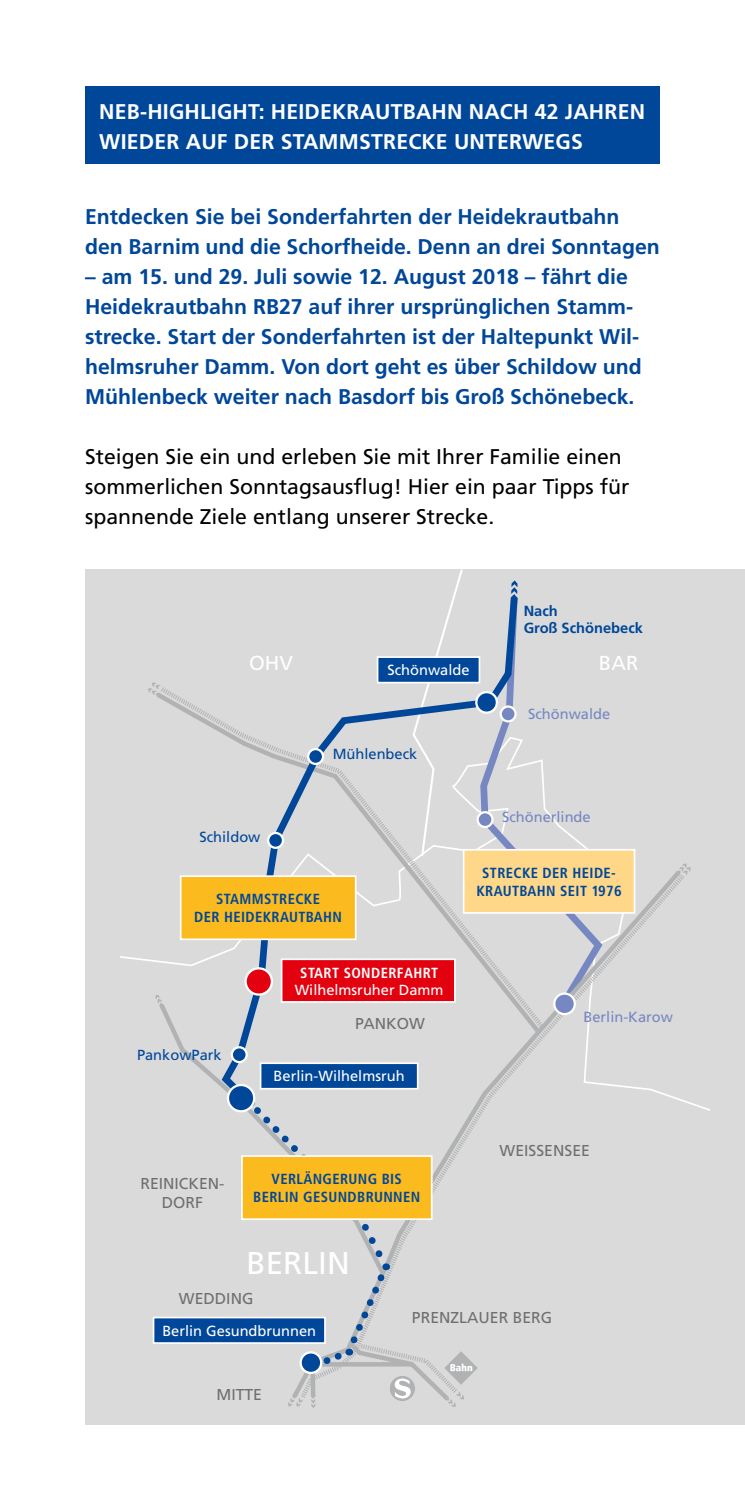
<style>
.page{position:relative;width:745px;height:1489px;background:#fff}
.page>*{position:absolute;margin:0;border:0;box-sizing:border-box;transform-origin:0 0}
.t1{font:31.5px "Frutiger LT";color:#fff}
.t2{font:700 21.25px/30px "Frutiger LT";color:#004799}
.t3{font:21.25px/30px "Frutiger LT";color:#000}
.t4{font:700 21.25px/30px "Frutiger LT";letter-spacing:.01em;color:#fff}
.t5{font:20.25px "Frutiger LT";color:#fff}
.t6{font:15.75px/19px "Frutiger LT";color:#6f6f6e;text-align:center}
.t7{font:700 condensed 14.5px/17.5px "Frutiger LT";letter-spacing:.025em;color:#004799;text-align:center}
.t8{font:14.5px "Frutiger LT";color:#fff}
.t9{font:14.5px "Frutiger LT";color:#7687c2}
.t10{font:14.5px "Frutiger LT";color:#004799}
.t11{font:700 14.5px/17.5px "Frutiger LT";color:#004799}
.t12{font:700 condensed 14.5px "Frutiger LT";letter-spacing:.025em;color:#fff}
</style>
<div class="page">
<div style="left:85px;top:86px;width:574px;height:78px;background:#004799"></div>
<div style="left:85px;top:569px;width:659px;height:855px;background:#dadada"></div>
<svg style="left:152px;top:688px;width:65px;height:278px"></svg>
<svg style="left:521px;top:739px;width:66px;height:109px"></svg>
<svg style="left:217px;top:590px;width:304px;height:409px"></svg>
<svg style="left:160px;top:999px;width:140px;height:221px"></svg>
<svg style="left:155px;top:994px;width:9px;height:13px"></svg>
<svg style="left:148px;top:682px;width:13px;height:15px"></svg>
<svg style="left:675px;top:863px;width:15px;height:12px"></svg>
<svg style="left:300px;top:873px;width:384px;height:496px"></svg>
<div style="left:377px;top:657px;width:102px;height:25px;background:#004799"></div>
<div style="left:376px;top:656px;width:104px;height:27px;border:2px solid #fff"></div>
<div style="left:260px;top:1063px;width:157px;height:25px;background:#004799"></div>
<div style="left:259px;top:1062px;width:159px;height:27px;border:2px solid #fff"></div>
<div style="left:476px;top:692px;width:20px;height:20px;background:#004799;border-radius:50%"></div>
<div style="left:475px;top:691px;width:22px;height:22px;border:2px solid #fff;border-radius:50%"></div>
<div style="left:308px;top:749px;width:15px;height:15px;background:#004799;border-radius:50%"></div>
<div style="left:307px;top:748px;width:17px;height:17px;border:2px solid #fff;border-radius:50%"></div>
<svg style="left:268px;top:833px;width:15px;height:14px"></svg>
<div style="left:267px;top:831px;width:17px;height:17px;border:2px solid #fff;border-radius:50%"></div>
<svg style="left:232px;top:1047px;width:14px;height:15px"></svg>
<div style="left:230px;top:1046px;width:18px;height:17px;border:2px solid #fff;border-radius:50%"></div>
<svg style="left:554px;top:993px;width:20px;height:21px"></svg>
<div style="left:552px;top:992px;width:23px;height:23px;border:2px solid #fff;border-radius:50%"></div>
<svg style="left:477px;top:812px;width:15px;height:15px"></svg>
<div style="left:476px;top:811px;width:17px;height:17px;border:2px solid #fff;border-radius:50%"></div>
<div style="left:500px;top:706px;width:15px;height:15px;background:#7687c2;border-radius:50%"></div>
<div style="left:499px;top:705px;width:17px;height:17px;border:2px solid #fff;border-radius:50%"></div>
<svg style="left:510px;top:580px;width:7px;height:21px"></svg>
<div style="left:153px;top:1317px;width:172px;height:25px;background:#004799"></div>
<div style="left:152px;top:1316px;width:173px;height:27px;border:2px solid #fff"></div>
<div style="left:180px;top:876px;width:175px;height:63px;background:#fbbb1f"></div>
<div style="left:180px;top:875px;width:176px;height:65px;border:2px solid #fff"></div>
<div style="left:463px;top:849px;width:171px;height:63px;background:#fed789"></div>
<div style="left:462px;top:848px;width:173px;height:65px;border:2px solid #fff"></div>
<svg style="left:228px;top:1084px;width:26px;height:27px"></svg>
<div style="left:227px;top:1083px;width:28px;height:29px;border:2px solid #fff;border-radius:50%"></div>
<div style="left:245px;top:968px;width:27px;height:26px;background:#e3000f;border-radius:50%"></div>
<div style="left:244px;top:967px;width:29px;height:28px;border:2px solid #fff;border-radius:50%"></div>
<svg style="left:245px;top:1098px;width:232px;height:309px"></svg>
<div style="left:242px;top:1155px;width:189px;height:64px;background:#fbbb1f"></div>
<div style="left:241px;top:1155px;width:191px;height:64px;border:2px solid #fff"></div>
<div style="left:281px;top:959px;width:173px;height:42px;background:#e3000f"></div>
<div style="left:280px;top:958px;width:175px;height:44px;border:2px solid #fff"></div>
<p class="t4" style="left:99px;top:96px;width:547px">NEB-HIGHLIGHT: HEIDEKRAUTBAHN NACH 42 JAHREN<br>WIEDER AUF DER STAMMSTRECKE UNTERWEGS</p>
<p class="t2" style="left:85px;top:201px;width:576px">Entdecken Sie bei Sonderfahrten der Heidekrautbahn den Barnim und die Schorfheide. Denn an drei Sonntagen</p>
<p class="t2" style="left:85px;top:261px;width:558px">– am 15. und 29. Juli sowie 12. August 2018 – fährt die Heidekrautbahn RB27 auf ihrer ursprünglichen Stamm&shy;strecke. Start der Sonderfahrten ist der Haltepunkt Wil&shy;helmsruher Damm. Von dort geht es über Schildow und Mühlenbeck weiter nach Basdorf bis Groß Schönebeck.</p>
<p class="t3" style="left:85px;top:441px;width:545px">Steigen Sie ein und erleben Sie mit Ihrer Familie einen sommerlichen Sonntagsausflug! Hier ein paar Tipps für spannende Ziele entlang unserer Strecke.</p>
<p class="t5" style="left:249px;top:651px;width:45px">OHV</p>
<p class="t8" style="left:387px;top:661px;width:84px">Schönwalde</p>
<p class="t10" style="left:332px;top:745px;width:86px">Mühlenbeck</p>
<p class="t11" style="left:523px;top:602px;width:121px">Nach<br>Groß Schönebeck</p>
<p class="t5" style="left:598px;top:651px;width:41px">BAR</p>
<p class="t9" style="left:527px;top:706px;width:84px">Schönwalde</p>
<p class="t10" style="left:199px;top:828px;width:62px">Schildow</p>
<p class="t7" style="left:194px;top:890px;width:149px">STAMMSTRECKE<br>DER HEIDEKRAUTBAHN</p>
<p class="t12" style="left:300px;top:963px;width:139px">START SONDERFAHRT</p>
<p class="t8" style="left:294px;top:981px;width:150px">Wilhelmsruher Damm</p>
<p class="t10" style="left:137px;top:1046px;width:86px">PankowPark</p>
<p class="t6" style="left:355px;top:1013px;width:71px">PANKOW</p>
<p class="t8" style="left:273px;top:1067px;width:132px">Berlin-Wilhelmsruh</p>
<p class="t9" style="left:501px;top:808px;width:90px">Schönerlinde</p>
<p class="t7" style="left:476px;top:864px;width:147px">STRECKE DER HEIDE-<br>KRAUTBAHN SEIT 1976</p>
<p class="t9" style="left:583px;top:1008px;width:91px">Berlin-Karow</p>
<p class="t6" style="left:140px;top:1173px;width:86px">REINICKEN-<br>DORF</p>
<p class="t7" style="left:253px;top:1170px;width:168px">VERLÄNGERUNG BIS<br>BERLIN GESUNDBRUNNEN</p>
<h1 class="t1" style="left:246px;top:1243px;width:105px">BERLIN</h1>
<p class="t6" style="left:179px;top:1288px;width:76px">WEDDING</p>
<p class="t6" style="left:499px;top:1141px;width:92px">WEISSENSEE</p>
<p class="t8" style="left:162px;top:1322px;width:155px">Berlin Gesundbrunnen</p>
<p class="t6" style="left:216px;top:1384px;width:47px">MITTE</p>
<p class="t6" style="left:411px;top:1307px;width:142px">PRENZLAUER BERG</p>
</div>
